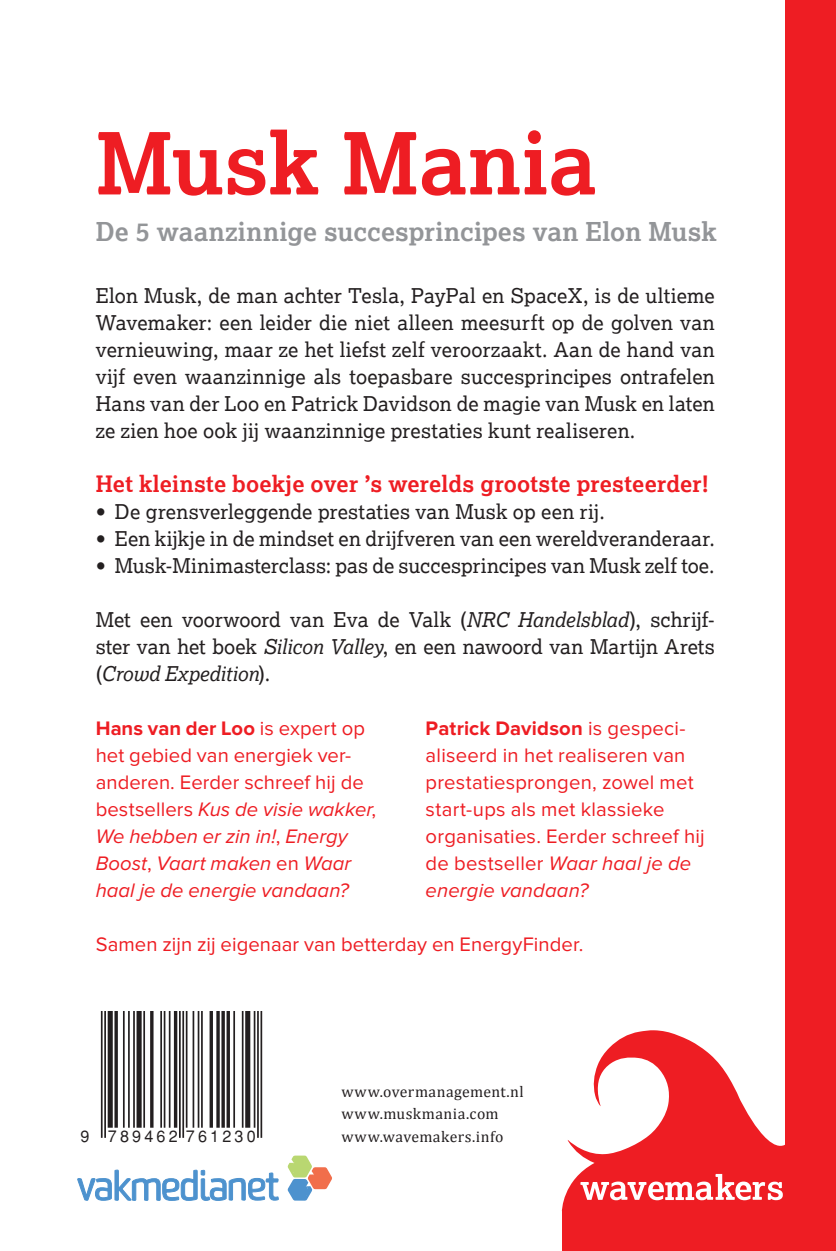
<style>
.page{position:relative;width:836px;height:1251px;background:#fff}
.page>*{position:absolute;margin:0;border:0;box-sizing:border-box;transform-origin:0 0}
.t1{font:700 85.5px "Lexia";color:#ee1d23}
.t2{font:700 25.88px "Lexia";letter-spacing:.005em;color:#939598}
.t3{font:700 22.5px "Lexia";letter-spacing:.01em;color:#ee1d23}
.t4{font:20.25px/27px "Lexia";letter-spacing:.005em;color:#231f20;text-align:justify}
.t5{font:20.25px/27px "Proxima Nova";letter-spacing:.01em;color:#ee1d23}
.t6{font:italic 20.25px/27px "Proxima Nova";color:#ee1d23}
.t7{font:16.2px "Helvetica";letter-spacing:.195em;color:#231f20}
.t8{font:15.75px/22.5px "Cambria";letter-spacing:.025em;color:#231f20}
.s1{font-family:"Avenir"}
.s2{font-style:italic}
.s3{font-weight:700;font-style:normal}
.s4{font-style:normal}
.s5{font-weight:700}
</style>
<div class="page">
<div style="left:784px;top:0;width:52px;height:1250px;background:#ee1d23"></div>
<svg style="left:77px;top:1169px;width:202px;height:31px"></svg>
<svg style="left:287px;top:1155px;width:45px;height:45px"></svg>
<hr style="left:101px;top:1010px;width:2px;height:127px;background:#231f20">
<hr style="left:104px;top:1010px;width:2px;height:127px;background:#231f20">
<div style="left:108px;top:1010px;width:5px;height:117px;background:#231f20"></div>
<svg style="left:114px;top:1011px;width:4px;height:116px"></svg>
<hr style="left:123px;top:1010px;width:2px;height:117px;background:#231f20">
<hr style="left:128px;top:1010px;width:2px;height:117px;background:#231f20">
<hr style="left:133px;top:1010px;width:2px;height:117px;background:#231f20">
<div style="left:136px;top:1010px;width:6px;height:117px;background:#231f20"></div>
<hr style="left:143px;top:1010px;width:2px;height:117px;background:#231f20">
<hr style="left:150px;top:1010px;width:3px;height:117px;background:#231f20">
<hr style="left:160px;top:1010px;width:2px;height:117px;background:#231f20">
<hr style="left:164px;top:1010px;width:1px;height:117px;background:#231f20">
<hr style="left:169px;top:1010px;width:1px;height:117px;background:#231f20">
<hr style="left:174px;top:1010px;width:3px;height:117px;background:#231f20">
<hr style="left:179px;top:1010px;width:2px;height:127px;background:#231f20">
<hr style="left:182px;top:1010px;width:2px;height:127px;background:#231f20">
<hr style="left:186px;top:1010px;width:1px;height:117px;background:#231f20">
<hr style="left:192px;top:1010px;width:2px;height:117px;background:#231f20">
<hr style="left:198px;top:1010px;width:1px;height:117px;background:#231f20">
<hr style="left:201px;top:1010px;width:2px;height:117px;background:#231f20">
<svg style="left:209px;top:1011px;width:4px;height:116px"></svg>
<svg style="left:216px;top:1011px;width:4px;height:116px"></svg>
<svg style="left:221px;top:1011px;width:4px;height:116px"></svg>
<svg style="left:226px;top:1011px;width:4px;height:116px"></svg>
<hr style="left:233px;top:1010px;width:2px;height:117px;background:#231f20">
<hr style="left:242px;top:1010px;width:1px;height:117px;background:#231f20">
<div style="left:245px;top:1010px;width:5px;height:117px;background:#231f20"></div>
<hr style="left:254px;top:1010px;width:1px;height:117px;background:#231f20">
<hr style="left:257px;top:1010px;width:2px;height:127px;background:#231f20">
<hr style="left:260px;top:1010px;width:2px;height:127px;background:#231f20">
<svg style="left:562px;top:1029px;width:223px;height:179px"></svg>
<div style="left:562px;top:1208px;width:233px;height:42px;background:#ee1d23"></div>
<h1 class="t1" style="left:96px;top:109px;width:502px">Musk Mania</h1>
<p class="t2" style="left:96px;top:215px;width:622px">De 5 waanzinnige succesprincipes van Elon Musk</p>
<p class="t4" style="left:96px;top:281px;width:620px">Elon Musk, de man achter Tesla, PayPal en SpaceX, is de ultieme Wavemaker: een leider die niet alleen meesurft op de golven van vernieuwing, maar ze het liefst zelf veroorzaakt. Aan de hand van vijf even waanzinnige als toepasbare succesprincipes ontrafelen Hans van der Loo en Patrick Davidson de magie van Musk en laten ze zien hoe ook jij waanzinnige prestaties kunt realiseren.</p>
<p class="t3" style="left:96px;top:469px;width:614px">Het kleinste boekje over ’s werelds grootste presteerder!</p>
<p class="t4" style="left:96px;top:497px;width:510px"><span class="s1">•</span> De grensverleggende prestaties van Musk op een rij.</p>
<p class="t4" style="left:96px;top:524px;width:620px"><span class="s1">•</span> Een kijkje in de mindset en drijfveren van een wereldveranderaar.</p>
<p class="t4" style="left:96px;top:551px;width:620px"><span class="s1">•</span> Musk-Minimasterclass: pas de succesprincipes van Musk zelf toe.</p>
<p class="t4" style="left:96px;top:605px;width:620px">Met een voorwoord van Eva de Valk (<span class="s2">NRC Handelsblad</span>), schrijf&shy;ster van het boek <span class="s2">Silicon Valley</span>, en een nawoord van Martijn Arets (<span class="s2">Crowd Expedition</span>).</p>
<p class="t6" style="left:96px;top:715px;width:282px"><span class="s3">Hans van der Loo</span> <span class="s4">is expert op het gebied van energiek ver&shy;anderen. Eerder schreef hij de bestsellers</span> Kus de visie wakker<span class="s4">,<br></span>We hebben er zin in!<span class="s4">,</span> Energy<br>Boost<span class="s4">,</span> Vaart maken <span class="s4">en</span> Waar haal je de energie vandaan?</p>
<p class="t5" style="left:425px;top:715px;width:281px"><span class="s5">Patrick Davidson</span> is gespeci&shy;aliseerd in het realiseren van prestatiesprongen, zowel met start-ups als met klassieke organisaties. Eerder schreef hij de bestseller <span class="s2">Waar haal je de energie vandaan?</span></p>
<p class="t5" style="left:96px;top:931px;width:489px">Samen zijn zij eigenaar van betterday en EnergyFinder.</p>
<p class="t7" style="left:81px;top:1126px;width:177px">9 789462 761230</p>
<p class="t8" style="left:341px;top:1079px;width:184px">www.overmanagement.nl www.muskmania.com www.wavemakers.info</p>
</div>
